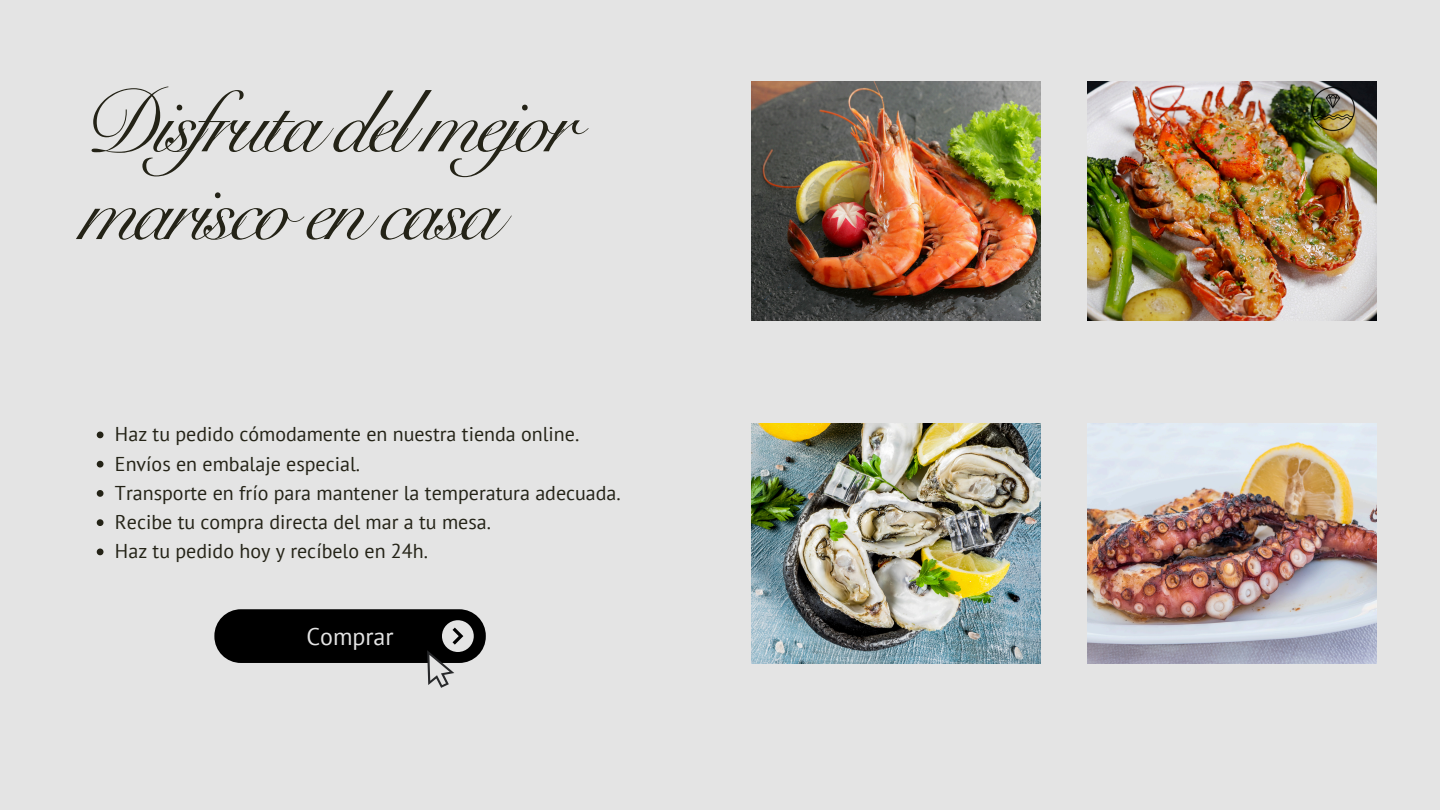
<style>
.page{position:relative;width:1440px;height:810px;background:#e4e4e4}
.page>*{position:absolute;margin:0;border:0;box-sizing:border-box;transform-origin:0 0}
.t1{font:88px/87.8px "Snell Roundhand LT Std Scr";letter-spacing:-.06em;color:#242317}
.t2{font:24px "PT Sans";color:#e4e4e4}
.t3{font:20px "PT Sans";color:#242317}
</style>
<div class="page">
<img style="left:1088px;top:81px;width:288px;height:240px">
<img style="left:752px;top:81px;width:289px;height:240px">
<img style="left:1088px;top:423px;width:288px;height:240px">
<img style="left:752px;top:423px;width:289px;height:240px">
<div style="left:214px;top:609px;width:272px;height:54px;background:#000;border-radius:27px"></div>
<div style="left:442px;top:620px;width:32px;height:32px;background:#e4e4e4;border-radius:50%"></div>
<svg style="left:427px;top:628px;width:36px;height:60px"></svg>
<svg style="left:97px;top:432px;width:7px;height:6px"></svg>
<svg style="left:97px;top:461px;width:7px;height:7px"></svg>
<svg style="left:97px;top:490px;width:7px;height:7px"></svg>
<svg style="left:97px;top:519px;width:7px;height:7px"></svg>
<svg style="left:97px;top:549px;width:7px;height:6px"></svg>
<img style="left:1308px;top:81px;width:51px;height:56px">
<h1 class="t1" style="left:81px;top:89px;width:502px">Disfruta del mejor marisco en casa</h1>
<p class="t3" style="left:115px;top:421px;width:466px">Haz tu pedido cómodamente en nuestra tienda online.</p>
<p class="t3" style="left:115px;top:450px;width:247px">Envíos en embalaje especial.</p>
<p class="t3" style="left:115px;top:479px;width:507px">Transporte en frío para mantener la temperatura adecuada.</p>
<p class="t3" style="left:115px;top:509px;width:378px">Recibe tu compra directa del mar a tu mesa.</p>
<p class="t3" style="left:115px;top:538px;width:314px">Haz tu pedido hoy y recíbelo en 24h.</p>
<p class="t2" style="left:306px;top:621px;width:89px">Comprar</p>
</div>
